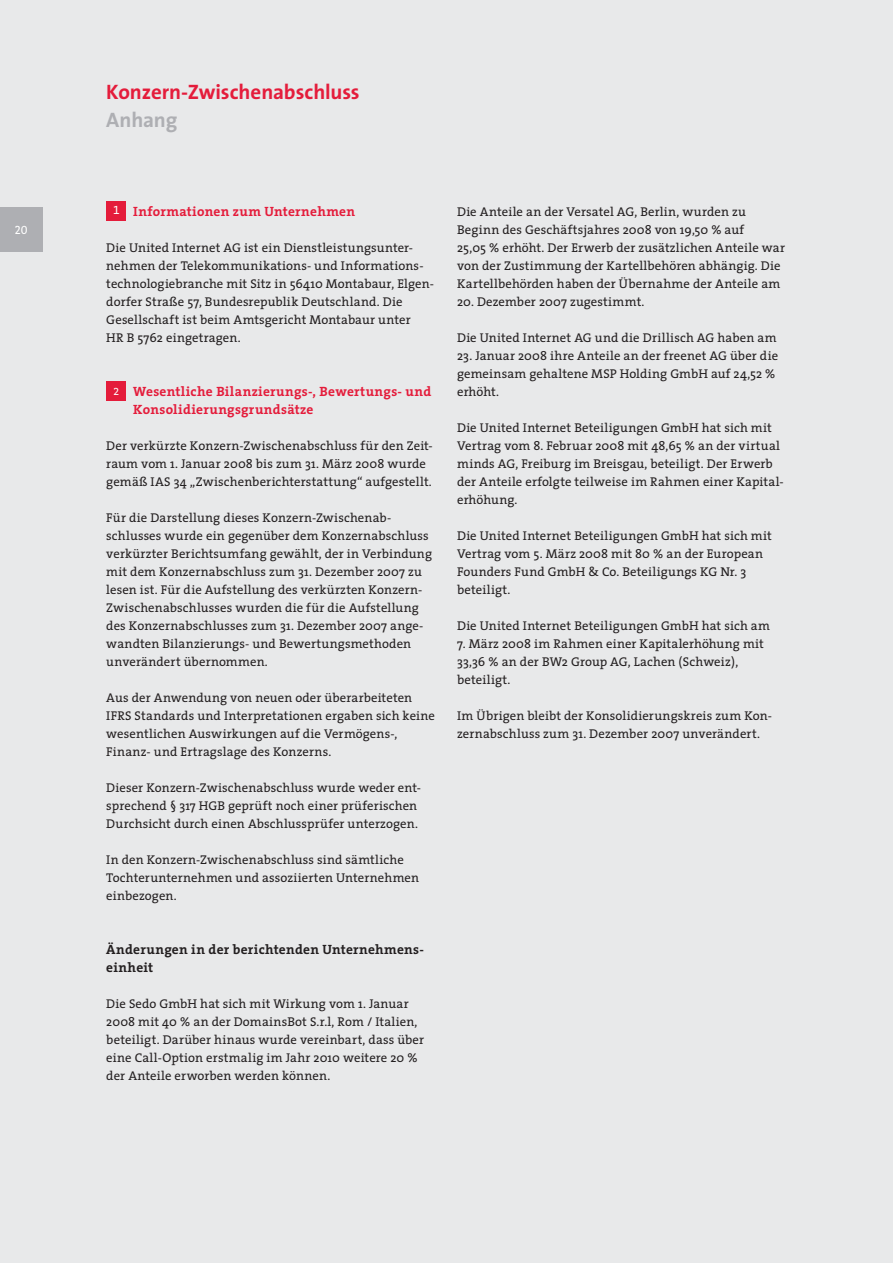
<style>
.page{position:relative;width:893px;height:1263px;background:#e8e9ea}
.page>*{position:absolute;margin:0;border:0;box-sizing:border-box;transform-origin:0 0}
.t1{font:700 21px "The Sans";letter-spacing:-.005em;color:#e41c3b}
.t2{font:700 21px "The Sans";letter-spacing:-.01em;color:#aeafb3}
.t3{font:700 13.5px/18px "The Serif";letter-spacing:.02em;color:#e41c3b}
.t4{font:700 13.5px/18px "The Serif";letter-spacing:.015em;color:#231f20}
.t5{font:12.75px/18px "The Serif";letter-spacing:.01em;color:#231f20}
.t6{font:12px "The Serif Caps";color:#fff}
.s1{font-family:"The Serif Expert";font-weight:400;font-size:12px;color:#fff}
.s2{font-family:"The Serif Expert";font-weight:400;font-size:10.5px;color:#fff}
</style>
<div class="page">
<div style="left:106px;top:201px;width:20px;height:20px;background:#e41c3b"></div>
<div style="left:106px;top:381px;width:20px;height:20px;background:#e41c3b"></div>
<div style="left:0;top:207px;width:43px;height:45px;background:#aeafb3"></div>
<p class="t6" style="left:15px;top:220px;width:14px">20</p>
<h1 class="t1" style="left:106px;top:74px;width:255px">Konzern-Zwischenabschluss</h1>
<h1 class="t2" style="left:106px;top:102px;width:73px">Anhang</h1>
<p class="t3" style="left:113px;top:202px;width:244px"><span class="s1">1</span> Informationen zum Unternehmen</p>
<p class="t5" style="left:106px;top:238px;width:329px">Die United Internet AG ist ein Dienstleistungsunter&shy;nehmen der Telekommunikations- und Informations&shy;technologiebranche mit Sitz in 56410 Montabaur, Elgen&shy;dorfer Straße 57, Bundesrepublik Deutschland. Die Gesellschaft ist beim Amtsgericht Montabaur unter<br>HR B 5762 eingetragen.</p>
<p class="t3" style="left:133px;top:382px;width:300px;text-indent:-20px"><span class="s2">2</span> Wesentliche Bilanzierungs-, Bewertungs- und<br>Konsolidierungsgrundsätze</p>
<p class="t5" style="left:106px;top:436px;width:328px">Der verkürzte Konzern-Zwischenabschluss für den Zeit&shy;raum vom 1. Januar 2008 bis zum 31. März 2008 wurde gemäß IAS 34 „Zwischenberichterstattung“ aufgestellt.</p>
<p class="t5" style="left:106px;top:508px;width:327px">Für die Darstellung dieses Konzern-Zwischenab&shy;schlusses wurde ein gegenüber dem Konzernabschluss verkürzter Berichtsumfang gewählt, der in Verbindung mit dem Konzernabschluss zum 31. Dezember 2007 zu lesen ist. Für die Aufstellung des verkürzten Konzern-Zwischenabschlusses wurden die für die Aufstellung des Konzernabschlusses zum 31. Dezember 2007 ange&shy;wandten Bilanzierungs- und Bewertungsmethoden unverändert übernommen.</p>
<p class="t5" style="left:106px;top:688px;width:330px">Aus der Anwendung von neuen oder überarbeiteten IFRS Standards und Interpretationen ergaben sich keine wesentlichen Auswirkungen auf die Vermögens-, Finanz- und Ertragslage des Konzerns.</p>
<p class="t5" style="left:106px;top:778px;width:316px">Dieser Konzern-Zwischenabschluss wurde weder ent&shy;sprechend § 317 HGB geprüft noch einer prüferischen<br>Durchsicht durch einen Abschlussprüfer unterzogen.</p>
<p class="t5" style="left:106px;top:850px;width:314px">In den Konzern-Zwischenabschluss sind sämtliche<br>Tochterunternehmen und assoziierten Unternehmen einbezogen.</p>
<p class="t4" style="left:106px;top:940px;width:319px">Änderungen in der berichtenden Unternehmens&shy;einheit</p>
<p class="t5" style="left:106px;top:994px;width:319px">Die Sedo GmbH hat sich mit Wirkung vom 1. Januar 2008 mit 40 % an der DomainsBot S.r.l, Rom / Italien, beteiligt. Darüber hinaus wurde vereinbart, dass über eine Call-Option erstmalig im Jahr 2010 weitere 20 % der Anteile erworben werden können.</p>
<p class="t5" style="left:457px;top:202px;width:330px">Die Anteile an der Versatel AG, Berlin, wurden zu Beginn des Geschäftsjahres 2008 von 19,50 % auf<br>25,05 % erhöht. Der Erwerb der zusätzlichen Anteile war von der Zustimmung der Kartellbehören abhängig. Die Kartellbehörden haben der Übernahme der Anteile am</p>
<p class="t5" style="left:457px;top:292px;width:189px">20. Dezember 2007 zugestimmt.</p>
<p class="t5" style="left:457px;top:328px;width:321px">Die United Internet AG und die Drillisch AG haben am</p>
<p class="t5" style="left:457px;top:346px;width:322px">23. Januar 2008 ihre Anteile an der freenet AG über die gemeinsam gehaltene MSP Holding GmbH auf 24,52 % erhöht.</p>
<p class="t5" style="left:457px;top:418px;width:327px">Die United Internet Beteiligungen GmbH hat sich mit Vertrag vom 8. Februar 2008 mit 48,65 % an der virtual minds AG, Freiburg im Breisgau, beteiligt. Der Erwerb der Anteile erfolgte teilweise im Rahmen einer Kapital&shy;erhöhung.</p>
<p class="t5" style="left:457px;top:526px;width:316px">Die United Internet Beteiligungen GmbH hat sich mit Vertrag vom 5. März 2008 mit 80 % an der European Founders Fund GmbH &amp; Co. Beteiligungs KG Nr. 3 beteiligt.</p>
<p class="t5" style="left:457px;top:616px;width:314px">Die United Internet Beteiligungen GmbH hat sich am</p>
<p class="t5" style="left:457px;top:634px;width:308px">7. März 2008 im Rahmen einer Kapitalerhöhung mit<br>33,36 % an der BW2 Group AG, Lachen (Schweiz), beteiligt.</p>
<p class="t5" style="left:457px;top:706px;width:316px">Im Übrigen bleibt der Konsolidierungskreis zum Kon&shy;zernabschluss zum 31. Dezember 2007 unverändert.</p>
</div>
